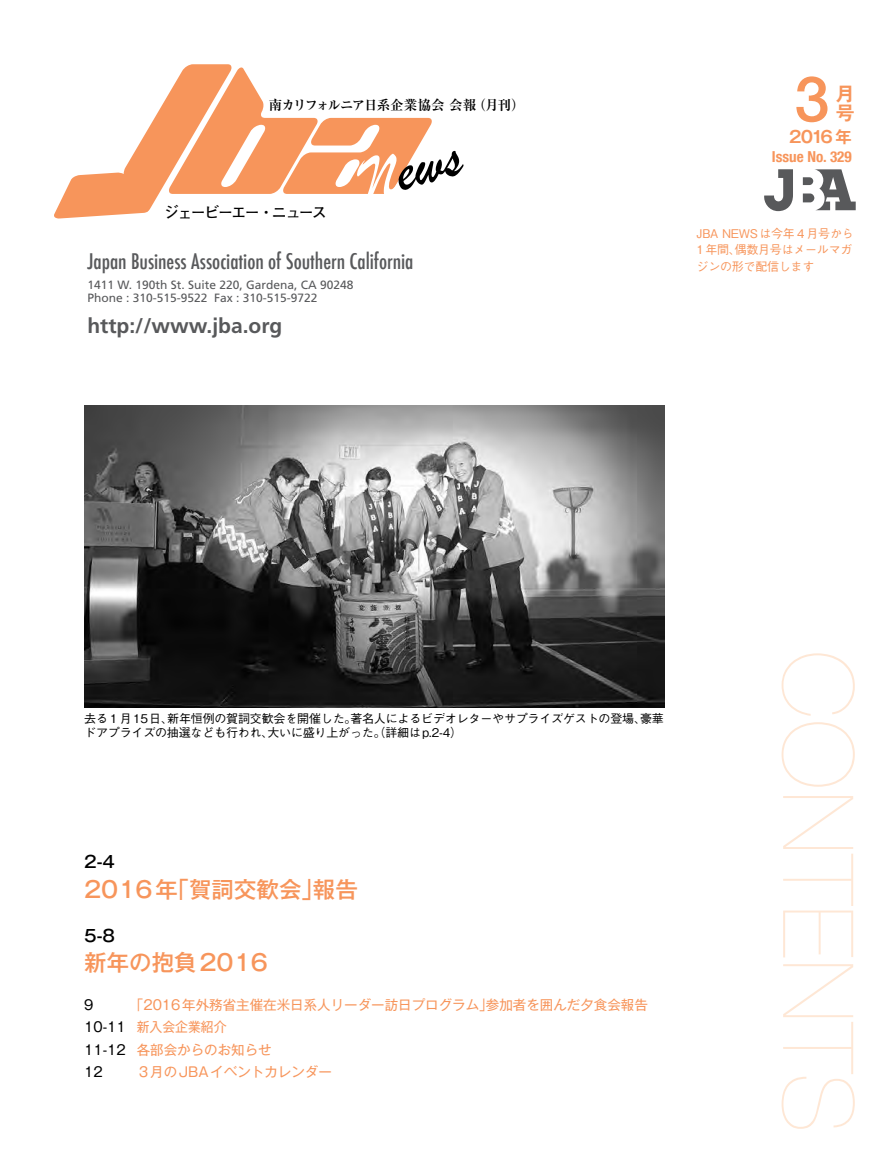
<style>
.page{position:relative;width:891px;height:1161px;background:#fff}
.page>*{position:absolute;margin:0;border:0;box-sizing:border-box;transform-origin:0 0}
.t1{font:200 98.1px "Helvetica Neue";letter-spacing:.01em;color:#fee7d5}
.t2{font:500 63px "Helvetica Neue LT Std";color:#f7955b}
.t3{font:60.9px "Brush Script";color:#000}
.t4{font:500 22.5px "Gothic MB101 Pro";color:#f7955b}
.t5{font:500 condensed 21px "Futura";color:#58595b}
.t6{font:700 21px "Frutiger LT Std";color:#58595b}
.t7{font:700 18.9px/18.9px "Gothic MB101 Pro De";color:#f7955b}
.t8{font:500 16.5px "Gothic MB101 Pro";color:#000}
.t9{font:700 16.35px "Gothic MB101 Pro De";color:#f7955b}
.t10{font:700 condensed 15.15px "Helvetica Neue";color:#f7955b}
.t11{font:700 15px "Futo Go B101 Pro";letter-spacing:-.115em;color:#000}
.t12{font:13.5px/22.5px "Gothic MB101 Pro";color:#f7955b}
.t13{font:700 13.5px "Ryumin Pro";letter-spacing:-.065em;color:#000}
.t14{font:13.5px "Gothic MB101 Pro";color:#000}
.t15{font:500 12px/13.5px "Gothic BBB Pro";letter-spacing:-.015em;color:#000}
.t16{font:12px/13.5px "Frutiger LT Std";color:#58595b}
.t17{font:500 12px/16.5px "Gothic BBB Pro";letter-spacing:-.02em;color:#f7955b}
.s1{color:#fff}
.s2{color:#000}
</style>
<div class="page">
<svg style="left:764px;top:169px;width:92px;height:42px"></svg>
<svg style="left:124px;top:64px;width:308px;height:146px"></svg>
<svg style="left:54px;top:172px;width:95px;height:47px"></svg>
<img style="left:84px;top:406px;width:580px;height:301px">
<p class="t13" style="left:269px;top:94px;width:257px">南カリフォルニア日系企業協会 会報（月刊）</p>
<p class="t11" style="left:164px;top:200px;width:164px">ジェービーエー・ニュース</p>
<h3 class="t3" style="left:352px;top:146px;width:103px;rotate:-15deg"><span class="s1">N</span>ews</h3>
<h2 class="t2" style="left:794px;top:61px;width:37px">3</h2>
<h3 class="t7" style="left:836px;top:82px;width:20px">月号</h3>
<h3 class="t9" style="left:789px;top:123px;width:64px">2016 年</h3>
<p class="t10" style="left:772px;top:148px;width:81px">Issue No. 329</p>
<p class="t17" style="left:697px;top:224px;width:159px">JBA NEWSは今年４月号から<br>1年間、偶数月号はメールマガ</p>
<h3 class="t5" style="left:87px;top:248px;width:328px">Japan Business Association of Southern California</h3>
<p class="t17" style="left:697px;top:257px;width:119px">ジンの形で配信します</p>
<p class="t16" style="left:87px;top:278px;width:268px">1411 W. 190th St. Suite 220, Gardena, CA 90248<br>Phone : 310-515-9522 Fax : 310-515-9722</p>
<h3 class="t6" style="left:87px;top:313px;width:196px">http://www.jba.org</h3>
<p class="t15" style="left:84px;top:710px;width:581px">去る１月15日、新年恒例の賀詞交歓会を開催した。著名人によるビデオレターやサプライズゲストの登場、豪華ドアプライズの抽選なども行われ、大いに盛り上がった。（詳細はp.2-4）</p>
<h3 class="t8" style="left:84px;top:848px;width:32px">2-4</h3>
<h3 class="t4" style="left:84px;top:870px;width:275px">2016年「賀詞交歓会」報告</h3>
<h3 class="t8" style="left:84px;top:922px;width:32px">5-8</h3>
<h3 class="t4" style="left:84px;top:944px;width:185px">新年の抱負2016</h3>
<p class="t14" style="left:84px;top:993px;width:11px">9</p>
<p class="t12" style="left:84px;top:992px;width:565px;text-indent:46px">「2016年外務省主催在米日系人リーダー訪日プログラム」参加者を囲んだ夕食会報告<br><span class="s2">10-11</span> 新入会企業紹介<br><span class="s2">11-12</span> 各部会からのお知らせ<br><span class="s2">12</span></p>
<p class="t12" style="left:137px;top:1059px;width:197px">３月のJBAイベントカレンダー</p>
<h1 class="t1" style="left:875px;top:651px;width:484px;rotate:90deg">CONTENTS</h1>
</div>
